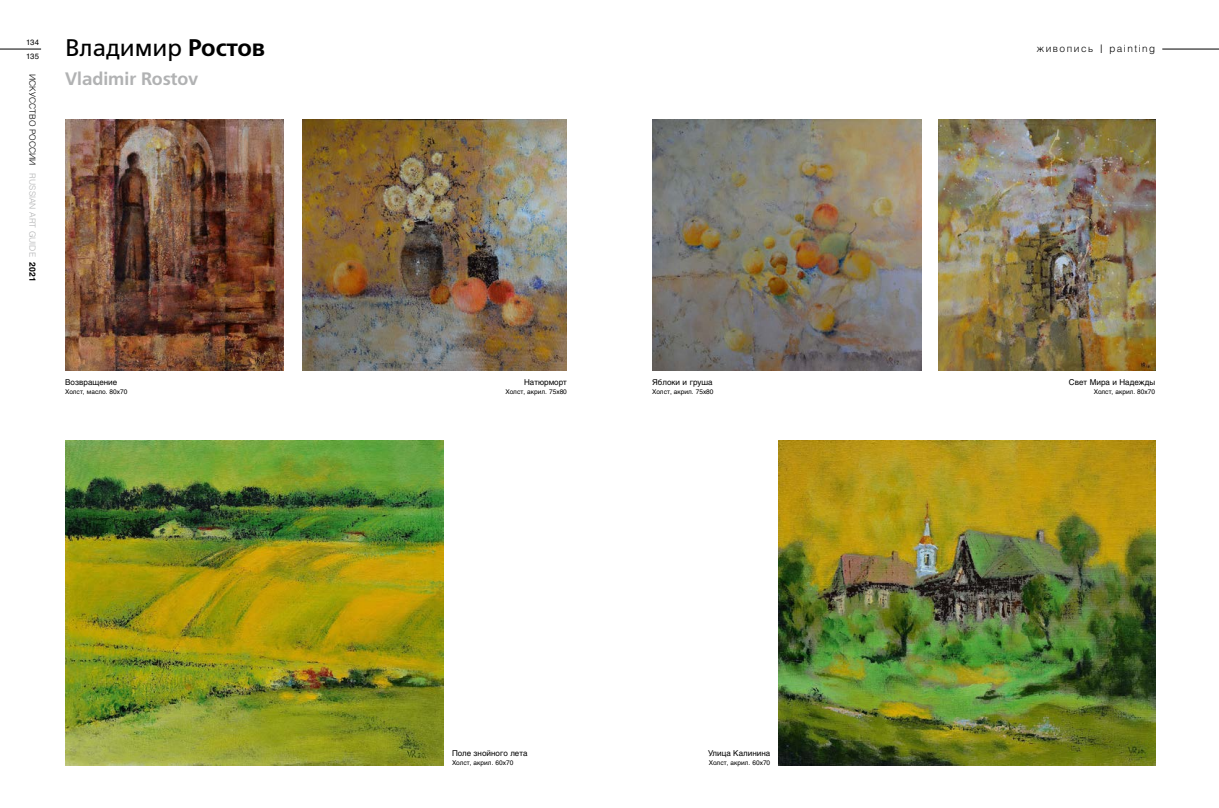
<style>
.page{position:relative;width:1219px;height:808px;background:#fff}
.page>*{position:absolute;margin:0;border:0;box-sizing:border-box;transform-origin:0 0}
.t1{font:24px "Free Set C";color:#000}
.t2{font:18px "Free Set Demi C";color:#b1b2b3}
.t3{font:10px "Helios Light C";letter-spacing:.15em;color:#000}
.t4{font:8.5px "Helios Light C";color:#000}
.t5{font:8px "Helios C";color:#000}
.t6{font:7.6px/14.8px "Helios C";letter-spacing:-.005em;color:#000}
.t7{font:6.5px "Helios C";color:#000}
.s1{color:#b1b2b3}
.s2{font-family:"Helios C";font-weight:700}
.s3{font-family:"Free Set Demi C"}
.s4{font-size:11.5px}
</style>
<div class="page">
<hr style="left:0;top:49px;width:41px;height:1px;background:#000">
<hr style="left:1162px;top:49px;width:57px;height:1px;background:#000">
<img style="left:652px;top:119px;width:270px;height:251px">
<img style="left:303px;top:119px;width:264px;height:251px">
<img style="left:65px;top:440px;width:379px;height:325px">
<img style="left:779px;top:440px;width:376px;height:325px">
<img style="left:65px;top:119px;width:219px;height:252px">
<img style="left:939px;top:119px;width:216px;height:251px">
<p class="t6" style="left:26px;top:34px;width:14px">134<br>135</p>
<h3 class="t4" style="left:38px;top:74px;width:209px;rotate:90deg">ИСКУССТВО РОССИИ <span class="s1">RUSSIAN ART GUIDE</span> <span class="s2">2021</span></h3>
<h1 class="t1" style="left:65px;top:35px;width:202px">Владимир <span class="s3">Ростов</span></h1>
<h2 class="t2" style="left:65px;top:68px;width:135px">Vladimir Rostov</h2>
<p class="t5" style="left:65px;top:378px;width:54px">Возвращение</p>
<p class="t7" style="left:65px;top:388px;width:64px">Холст, масло. 80x70</p>
<p class="t5" style="left:524px;top:378px;width:44px">Натюрморт</p>
<p class="t7" style="left:506px;top:388px;width:63px">Холст, акрил. 75x80</p>
<p class="t5" style="left:652px;top:378px;width:62px">Яблоки и груша</p>
<p class="t7" style="left:652px;top:388px;width:63px">Холст, акрил. 75x80</p>
<p class="t5" style="left:452px;top:749px;width:77px">Поле знойного лета</p>
<p class="t7" style="left:452px;top:759px;width:63px">Холст, акрил. 60x70</p>
<p class="t5" style="left:708px;top:749px;width:64px">Улица Калинина</p>
<p class="t7" style="left:709px;top:759px;width:63px">Холст, акрил. 60x70</p>
<h3 class="t3" style="left:1037px;top:42px;width:120px">живопись <span class="s4">|</span> painting</h3>
<p class="t5" style="left:1069px;top:378px;width:88px">Свет Мира и Надежды</p>
<p class="t7" style="left:1094px;top:388px;width:63px">Холст, акрил. 80x70</p>
</div>
